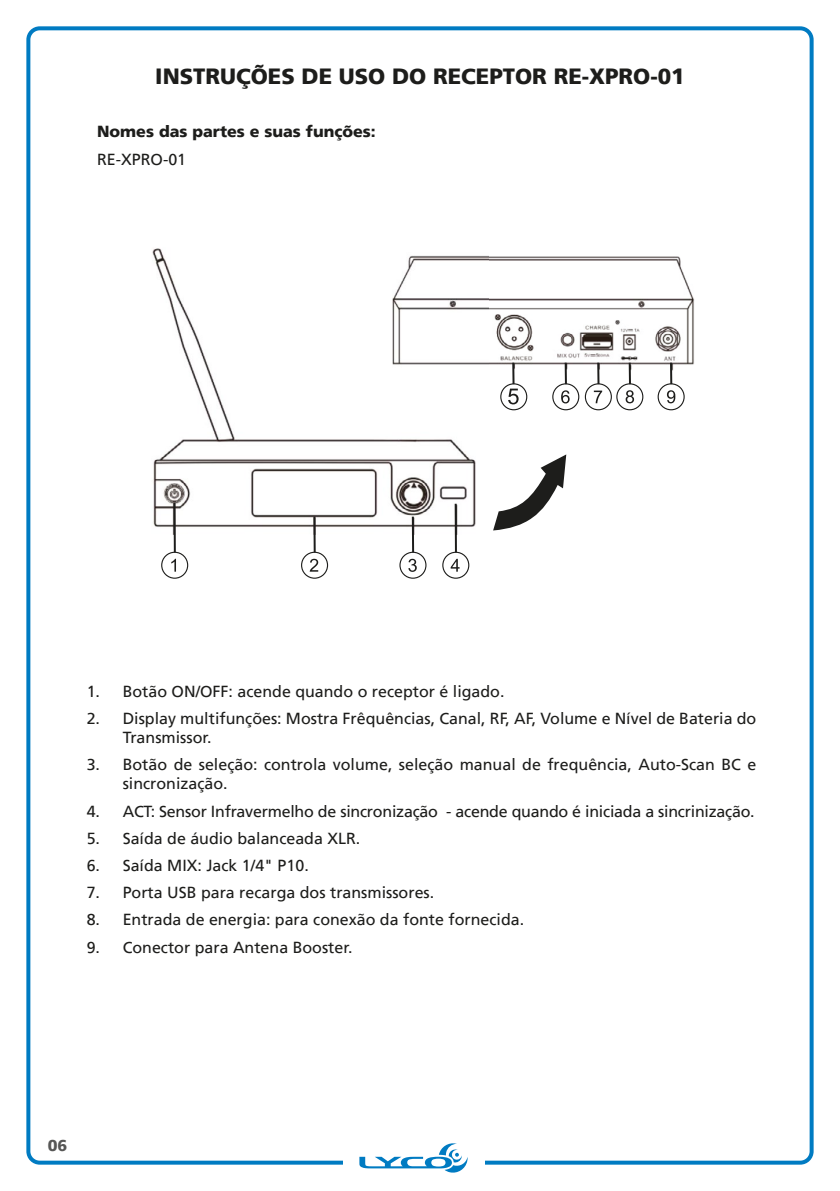
<style>
.page{position:relative;width:840px;height:1191px;background:#fff}
.page>*{position:absolute;margin:0;border:0;box-sizing:border-box;transform-origin:0 0}
.t1{font:900 22px "Frutiger LT";color:#1d1d1b}
.t2{font:16px/19.2px "Frutiger LT";color:#1d1d1b}
.t3{font:900 16px "Frutiger LT";color:#1d1d1b}
.t4{font:900 16px "Frutiger LT";color:#575756}
</style>
<div class="page">
<div style="left:26px;top:26px;width:787px;height:1138px;border:4px solid #007bc2;border-radius:11px"></div>
<div style="left:343px;top:1140px;width:141px;height:34px;background:#fff"></div>
<svg style="left:359px;top:1143px;width:108px;height:30px"></svg>
<div style="left:161px;top:552px;width:27px;height:27px;border:1px solid #1d1d1b;border-radius:50%"></div>
<svg style="left:171px;top:559px;width:5px;height:12px"></svg>
<svg style="left:493px;top:454px;width:73px;height:76px"></svg>
<div style="left:301px;top:552px;width:27px;height:27px;border:1px solid #1d1d1b;border-radius:50%"></div>
<svg style="left:309px;top:559px;width:9px;height:12px"></svg>
<div style="left:399px;top:552px;width:27px;height:27px;border:1px solid #1d1d1b;border-radius:50%"></div>
<svg style="left:408px;top:559px;width:8px;height:13px"></svg>
<div style="left:442px;top:552px;width:27px;height:27px;border:1px solid #1d1d1b;border-radius:50%"></div>
<svg style="left:450px;top:559px;width:9px;height:12px"></svg>
<div style="left:552px;top:383px;width:27px;height:27px;border:1px solid #1d1d1b;border-radius:50%"></div>
<svg style="left:561px;top:390px;width:8px;height:13px"></svg>
<div style="left:584px;top:383px;width:27px;height:27px;border:1px solid #1d1d1b;border-radius:50%"></div>
<svg style="left:593px;top:390px;width:9px;height:13px"></svg>
<svg style="left:616px;top:384px;width:26px;height:26px"></svg>
<div style="left:616px;top:383px;width:27px;height:27px;border:1px solid #1d1d1b;border-radius:50%"></div>
<svg style="left:625px;top:390px;width:8px;height:13px"></svg>
<svg style="left:657px;top:384px;width:26px;height:26px"></svg>
<div style="left:657px;top:383px;width:27px;height:27px;border:1px solid #1d1d1b;border-radius:50%"></div>
<svg style="left:666px;top:390px;width:9px;height:13px"></svg>
<div style="left:500px;top:383px;width:27px;height:27px;border:1px solid #1d1d1b;border-radius:50%"></div>
<svg style="left:508px;top:388px;width:10px;height:16px"></svg>
<img style="left:488px;top:255px;width:207px;height:116px">
<img style="left:152px;top:248px;width:336px;height:286px">
<hr style="left:173px;top:503px;width:3px;height:49px;background:#1d1d1b">
<hr style="left:313px;top:516px;width:2px;height:36px;background:#1d1d1b">
<hr style="left:411px;top:516px;width:3px;height:36px;background:#1d1d1b">
<hr style="left:454px;top:504px;width:2px;height:48px;background:#1d1d1b">
<hr style="left:512px;top:363px;width:2px;height:21px;background:#1d1d1b">
<hr style="left:564px;top:363px;width:2px;height:21px;background:#1d1d1b">
<hr style="left:597px;top:363px;width:2px;height:21px;background:#1d1d1b">
<hr style="left:628px;top:363px;width:2px;height:21px;background:#1d1d1b">
<hr style="left:669px;top:363px;width:3px;height:21px;background:#1d1d1b">
<h1 class="t1" style="left:155px;top:63px;width:530px">INSTRUÇÕES DE USO DO RECEPTOR RE-XPRO-01</h1>
<p class="t3" style="left:97px;top:121px;width:280px">Nomes das partes e suas funções:</p>
<p class="t2" style="left:97px;top:150px;width:90px">RE-XPRO-01</p>
<p class="t2" style="left:87px;top:681px;width:419px">1. Botão ON/OFF: acende quando o receptor é ligado.</p>
<p class="t2" style="left:123px;top:708px;width:634px;text-indent:-36px">2. Display multifunções: Mostra Frêquências, Canal, RF, AF, Volume e Nível de Bateria do<br>Transmissor.</p>
<p class="t2" style="left:123px;top:755px;width:634px;text-indent:-36px">3. Botão de seleção: controla volume, seleção manual de frequência, Auto-Scan BC e sincronização.</p>
<p class="t2" style="left:87px;top:801px;width:669px">4. ACT: Sensor Infravermelho de sincronização - acende quando é iniciada a sincrinização.</p>
<p class="t2" style="left:87px;top:828px;width:275px">5. Saída de áudio balanceada XLR.</p>
<p class="t2" style="left:87px;top:856px;width:223px">6. Saída MIX: Jack 1/4" P10.</p>
<p class="t2" style="left:87px;top:883px;width:349px">7. Porta USB para recarga dos transmissores.</p>
<p class="t2" style="left:87px;top:910px;width:439px">8. Entrada de energia: para conexão da fonte fornecida.</p>
<p class="t2" style="left:87px;top:937px;width:267px">9. Conector para Antena Booster.</p>
<p class="t4" style="left:48px;top:1135px;width:21px">06</p>
</div>
